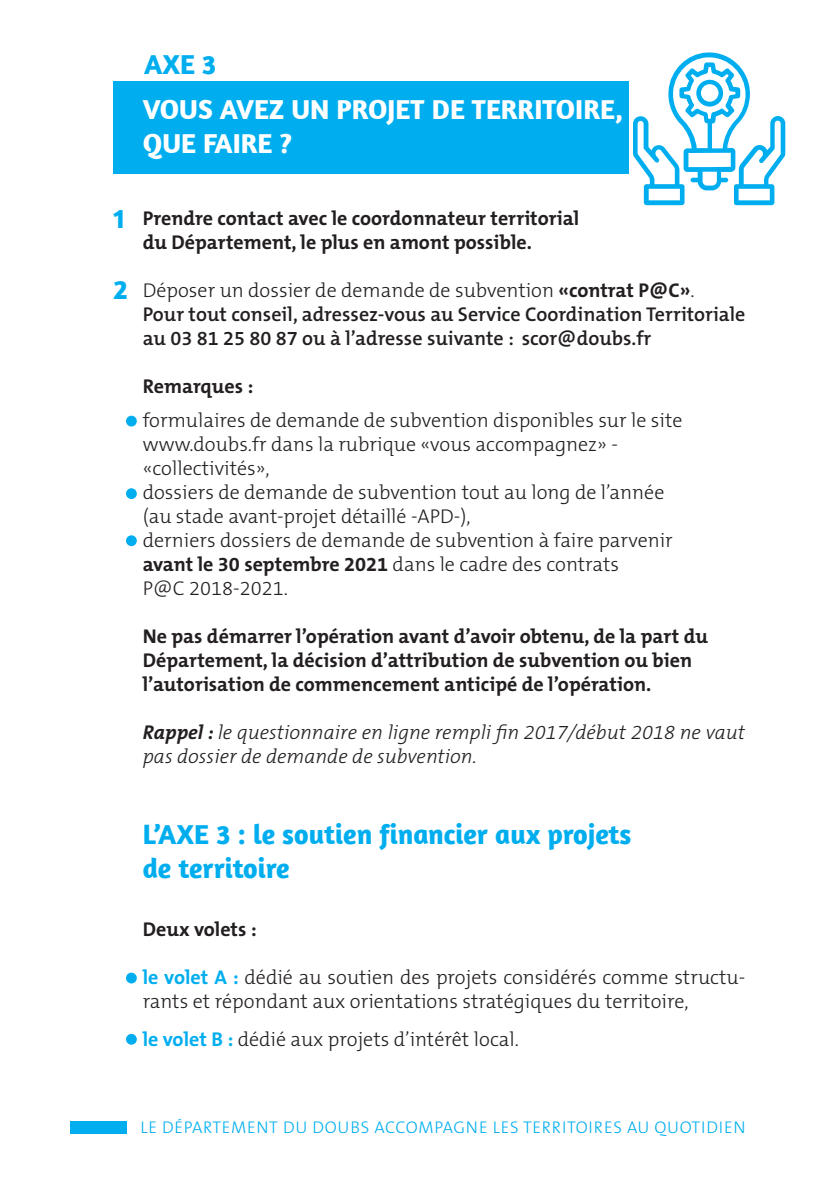
<style>
.page{position:relative;width:840px;height:1191px;background:#fff}
.page>*{position:absolute;margin:0;border:0;box-sizing:border-box;transform-origin:0 0}
.t1{font:700 28px/33.6px "Amaranth";color:#00aeef}
.t2{font:700 28px/33.6px "Amaranth";color:#fff}
.t3{font:300 20px/24px "The Mix B3";color:#231f20}
.t4{font:700 20px/24px "The Mix B7";color:#231f20}
.t5{font:600 20px/24px "The Mix B6";color:#231f20}
.t6{font:italic 300 20px/24px "The Mix B3";color:#231f20}
.t7{font:300 17px "The Mix B3";letter-spacing:.04em;color:#00aeef}
.s1{font-family:"The Mix B7";font-weight:700}
.s2{font-family:"The Mix B3";font-weight:300}
.s3{font-family:"The Mix B7";font-weight:700;color:#00aeef}
</style>
<div class="page">
<div style="left:70px;top:1121px;width:57px;height:12px;background:#00aeef"></div>
<div style="left:113px;top:81px;width:515px;height:93px;background:#00aeef"></div>
<svg style="left:633px;top:52px;width:152px;height:153px"></svg>
<div style="left:126px;top:416px;width:11px;height:10px;background:#00aeef;border-radius:50%"></div>
<div style="left:126px;top:488px;width:11px;height:11px;background:#00aeef;border-radius:50%"></div>
<div style="left:126px;top:972px;width:11px;height:11px;background:#00aeef;border-radius:50%"></div>
<div style="left:126px;top:535px;width:11px;height:11px;background:#00aeef;border-radius:50%"></div>
<div style="left:126px;top:1033px;width:11px;height:11px;background:#00aeef;border-radius:50%"></div>
<h1 class="t1" style="left:144px;top:47px;width:74px">AXE 3</h1>
<h1 class="t2" style="left:143px;top:92px;width:481px">VOUS AVEZ UN PROJET DE TERRITOIRE,<br>QUE FAIRE ?</h1>
<h1 class="t1" style="left:113px;top:201px;width:13px">1</h1>
<h1 class="t1" style="left:113px;top:272px;width:16px">2</h1>
<p class="t4" style="left:143px;top:206px;width:437px">Prendre contact avec le coordonnateur territorial du Département, le plus en amont possible.</p>
<p class="t3" style="left:143px;top:279px;width:553px">Déposer un dossier de demande de subvention <span class="s1">«contrat P@C»</span>.</p>
<p class="t5" style="left:143px;top:302px;width:603px">Pour tout conseil, adressez-vous au Service Coordination Territoriale au 03 81 25 80 87 ou à l’adresse suivante : scor@doubs.fr</p>
<p class="t4" style="left:143px;top:374px;width:112px">Remarques :</p>
<p class="t3" style="left:143px;top:409px;width:541px">formulaires de demande de subvention disponibles sur le site www.doubs.fr dans la rubrique «vous accompagnez» - «collectivités»,<br>dossiers de demande de subvention tout au long de l’année (au stade avant-projet détaillé -APD-),<br>derniers dossiers de demande de subvention à faire parvenir</p>
<p class="t4" style="left:143px;top:552px;width:477px">avant le 30 septembre 2021 <span class="s2">dans le cadre des contrats</span></p>
<p class="t3" style="left:143px;top:577px;width:147px">P@C 2018-2021.</p>
<p class="t4" style="left:143px;top:624px;width:566px">Ne pas démarrer l’opération avant d’avoir obtenu, de la part du<br>Département, la décision d’attribution de subvention ou bien l’autorisation de commencement anticipé de l’opération.</p>
<p class="t6" style="left:143px;top:721px;width:603px"><span class="s1">Rappel :</span> le questionnaire en ligne rempli fin 2017/début 2018 ne vaut pas dossier de demande de subvention.</p>
<h1 class="t1" style="left:143px;top:817px;width:490px">L’AXE 3 : le soutien financier aux projets de territoire</h1>
<p class="t4" style="left:143px;top:917px;width:115px">Deux volets :</p>
<p class="t3" style="left:143px;top:965px;width:603px"><span class="s3">le volet A :</span> dédié au soutien des projets considérés comme structu&shy;rants et répondant aux orientations stratégiques du territoire,</p>
<p class="t3" style="left:143px;top:1027px;width:377px"><span class="s3">le volet B :</span> dédié aux projets d’intérêt local.</p>
<p class="t7" style="left:140px;top:1118px;width:606px">LE DÉPARTEMENT DU DOUBS ACCOMPAGNE LES TERRITOIRES AU QUOTIDIEN</p>
</div>
